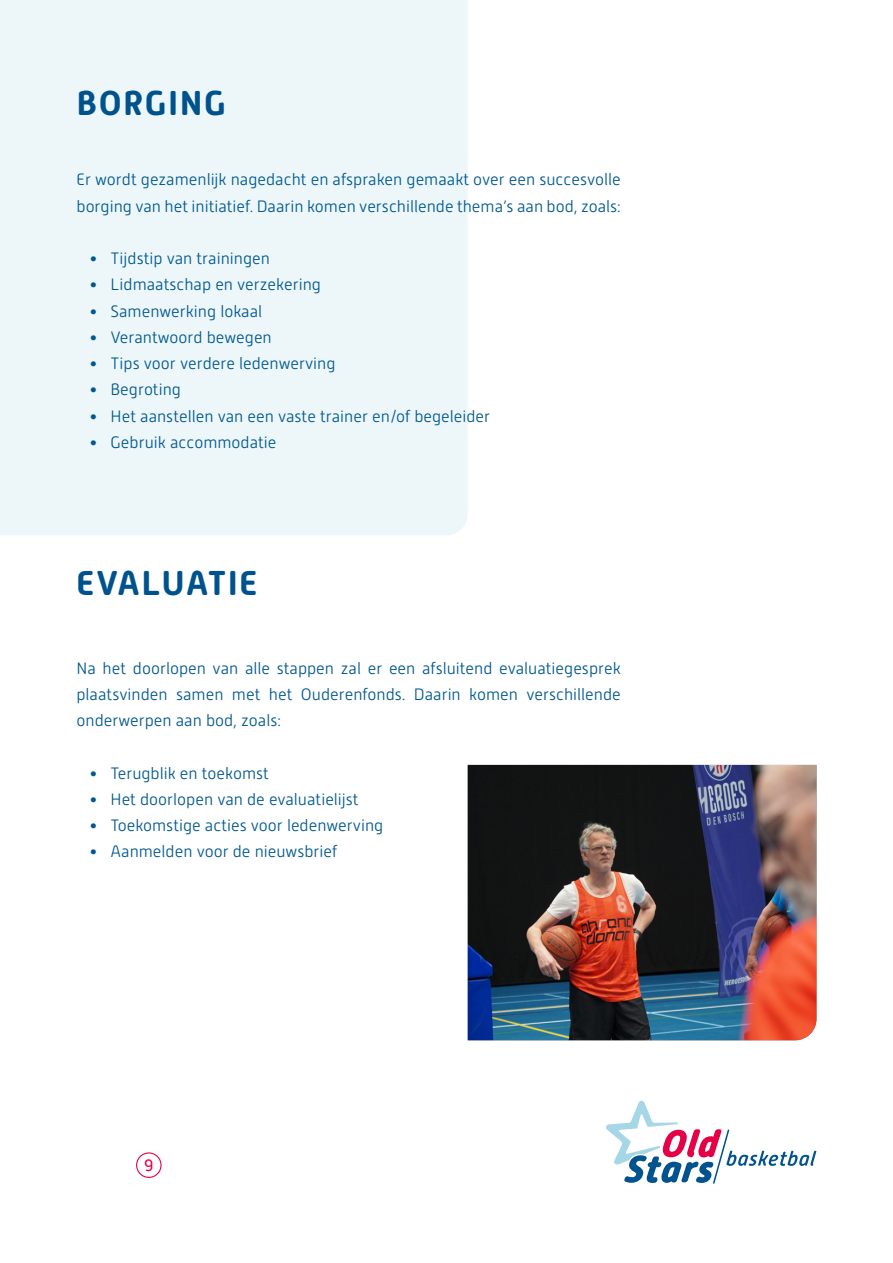
<style>
.page{position:relative;width:893px;height:1263px;background:#fff}
.page>*{position:absolute;margin:0;border:0;box-sizing:border-box;transform-origin:0 0}
.t1{font:700 34.5px "Alwyn New Rounded";letter-spacing:.045em;color:#00528d}
.t2{font:300 16.5px/26.2px "Alwyn New Rounded";color:#005890}
.t3{font:16.5px "Alwyn New Rounded";color:#e50046}
</style>
<div class="page">
<div style="left:0;top:0;width:468px;height:535px;background:#edf7fa"></div>
<div style="left:136px;top:1152px;width:26px;height:26px;border:1px solid #e50046;border-radius:50%"></div>
<svg style="left:606px;top:1100px;width:210px;height:84px"></svg>
<img style="left:468px;top:765px;width:348px;height:275px">
<h1 class="t1" style="left:77px;top:84px;width:151px">BORGING</h1>
<p class="t2" style="left:77px;top:166px;width:546px">Er wordt gezamenlijk nagedacht en afspraken gemaakt over een succesvolle borging van het initiatief. Daarin komen verschillende thema’s aan bod, zoals:</p>
<p class="t2" style="left:89px;top:245px;width:182px">• Tijdstip van trainingen</p>
<p class="t2" style="left:89px;top:272px;width:233px">• Lidmaatschap en verzekering</p>
<p class="t2" style="left:89px;top:298px;width:174px">• Samenwerking lokaal</p>
<p class="t2" style="left:89px;top:324px;width:184px">• Verantwoord bewegen</p>
<p class="t2" style="left:89px;top:350px;width:248px">• Tips voor verdere ledenwerving</p>
<p class="t2" style="left:89px;top:377px;width:93px">• Begroting</p>
<p class="t2" style="left:89px;top:403px;width:402px">• Het aanstellen van een vaste trainer en/of begeleider</p>
<p class="t2" style="left:89px;top:429px;width:189px">• Gebruik accommodatie</p>
<h1 class="t1" style="left:77px;top:563px;width:182px">EVALUATIE</h1>
<p class="t2" style="left:77px;top:655px;width:546px;text-align:justify">Na het doorlopen van alle stappen zal er een afsluitend evaluatiegesprek plaatsvinden samen met het Ouderenfonds. Daarin komen verschillende onderwerpen aan bod, zoals:</p>
<p class="t2" style="left:89px;top:760px;width:181px">• Terugblik en toekomst</p>
<p class="t2" style="left:89px;top:786px;width:271px">• Het doorlopen van de evaluatielijst</p>
<p class="t2" style="left:89px;top:812px;width:296px">• Toekomstige acties voor ledenwerving</p>
<p class="t2" style="left:89px;top:839px;width:249px">• Aanmelden voor de nieuwsbrief</p>
<p class="t3" style="left:144px;top:1156px;width:11px">9</p>
</div>
